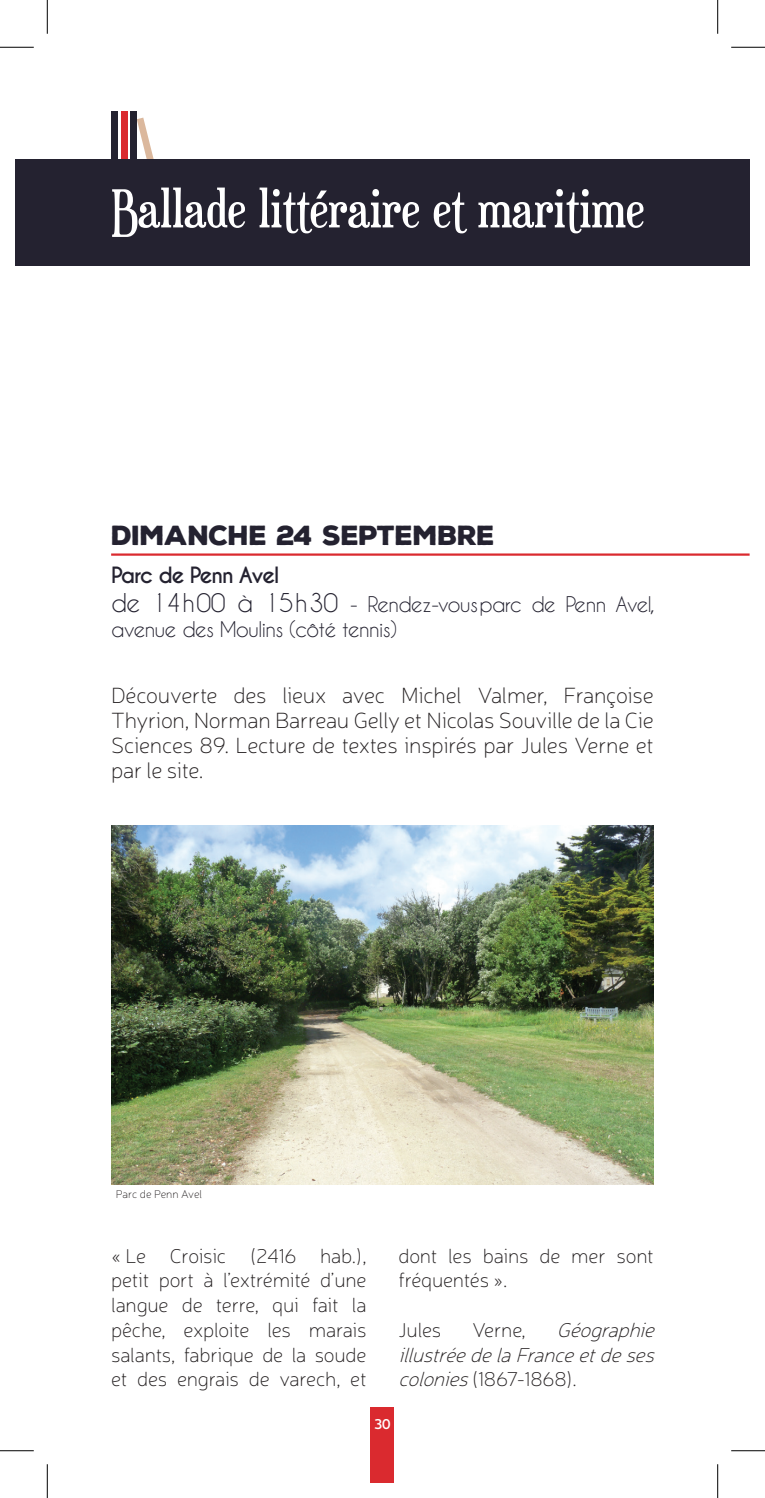
<style>
.page{position:relative;width:765px;height:1498px;background:#fff}
.page>*{position:absolute;margin:0;border:0;box-sizing:border-box;transform-origin:0 0}
.t1{font:51.75px "Euphorigenic";color:#fff}
.t2{font:900 26.78px "Nexa Rust Sans";letter-spacing:-.03em;color:#242230}
.t3{font:100 22.28px/24.8px "Neris";letter-spacing:-.01em;color:#231f20;text-align:justify}
.t4{font:700 21.15px "Caviar Dreams";letter-spacing:-.05em;color:#242230}
.t5{font:100 20.25px/24.8px "Neris";letter-spacing:-.01em;color:#231f20;text-align:justify}
.t6{font:20.25px/24.8px "Caviar Dreams";letter-spacing:-.03em;color:#242230}
.t7{font:italic 100 20.25px/24.8px "Neris";color:#231f20;text-align:justify}
.t8{font:600 14.17px "Neris";color:#fff}
.t9{font:100 11.25px "Neris";letter-spacing:-.005em;color:#231f20}
.s1{font-size:24.3px}
.s2{font-style:normal}
</style>
<div class="page">
<div style="left:111px;top:111px;width:7px;height:66px;background:#242230"></div>
<div style="left:121px;top:111px;width:6px;height:66px;background:#da2a2f"></div>
<svg style="left:137px;top:118px;width:17px;height:41px"></svg>
<div style="left:130px;top:111px;width:7px;height:66px;background:#242230"></div>
<div style="left:15px;top:159px;width:734px;height:107px;background:#242230"></div>
<div style="left:370px;top:1407px;width:24px;height:75px;background:#da2a2f"></div>
<hr style="left:111px;top:553px;width:638px;height:3px;background:#da2a2f">
<img style="left:111px;top:825px;width:542px;height:359px">
<hr style="left:0;top:47px;width:34px;height:1px;background:#000">
<hr style="left:730px;top:47px;width:34px;height:1px;background:#000">
<hr style="left:0;top:1450px;width:34px;height:1px;background:#000">
<hr style="left:730px;top:1450px;width:34px;height:1px;background:#000">
<hr style="left:47px;top:0;width:1px;height:34px;background:#000">
<hr style="left:47px;top:1464px;width:1px;height:34px;background:#000">
<hr style="left:717px;top:0;width:1px;height:34px;background:#000">
<hr style="left:717px;top:1464px;width:1px;height:34px;background:#000">
<h1 class="t1" style="left:111px;top:177px;width:534px">Ballade littéraire et maritime</h1>
<h2 class="t2" style="left:111px;top:518px;width:385px">DIMANCHE 24 SEPTEMBRE</h2>
<p class="t4" style="left:111px;top:562px;width:170px">Parc de Penn Avel</p>
<p class="t6" style="left:111px;top:592px;width:544px"><span class="s1">de 14h00 à 15h30</span> - Rendez-vousparc de Penn Avel, avenue des Moulins (côté tennis)</p>
<p class="t3" style="left:111px;top:683px;width:544px">Découverte des lieux avec Michel Valmer, Françoise Thyrion, Norman Barreau Gelly et Nicolas Souville de la Cie Sciences 89. Lecture de textes inspirés par Jules Verne et par le site.</p>
<p class="t9" style="left:116px;top:1187px;width:88px">Parc de Penn Avel</p>
<p class="t5" style="left:111px;top:1243px;width:257px">« Le Croisic (2416 hab.), petit port à l’extrémité d’une langue de terre, qui fait la pêche, exploite les marais salants, fabrique de la soude et des engrais de varech, et</p>
<p class="t5" style="left:398px;top:1243px;width:257px">dont les bains de mer sont fréquentés ».</p>
<p class="t7" style="left:398px;top:1317px;width:263px;text-indent:158px">Géographie illustréedelaFranceetdeses colonies<span class="s2">(1867-1868).</span></p>
<p class="t5" style="left:398px;top:1317px;width:44px">Jules</p>
<p class="t5" style="left:472px;top:1317px;width:55px">Verne,</p>
<p class="t8" style="left:374px;top:1414px;width:18px">30</p>
</div>
